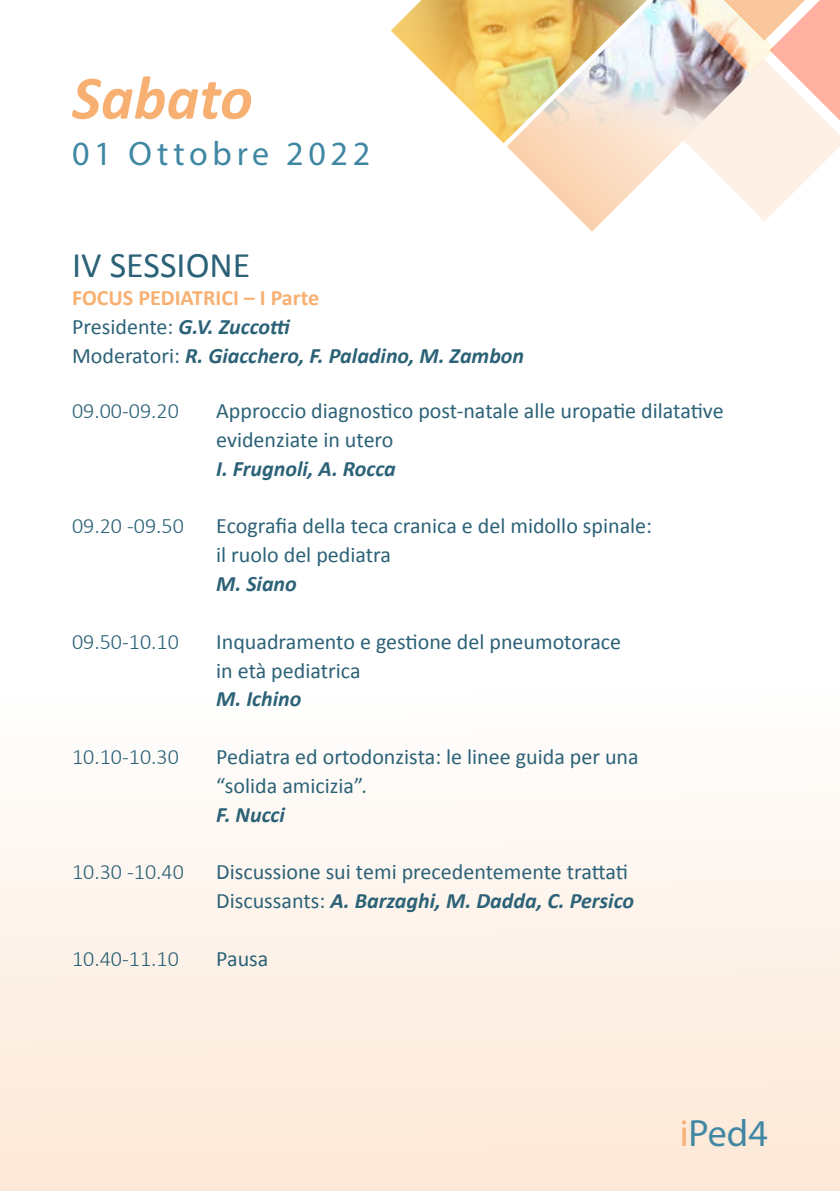
<style>
.page{position:relative;width:840px;height:1191px;background:#fff}
.page>*{position:absolute;margin:0;border:0;box-sizing:border-box;transform-origin:0 0}
.t1{font:italic 700 62px "Calibri";color:#f8b072}
.t2{font:38px "Myriad Pro";color:#4087a4}
.t3{font:36px "Calibri";color:#2c6277}
.t4{font:34px "Myriad Pro";letter-spacing:.14em;color:#4087a4}
.t5{font:22px/28.8px "Calibri";color:#2c6277}
.t6{font:italic 700 22px/28.8px "Calibri";color:#2c6277}
.t7{font:300 22px "Calibri";color:#2c6277}
.s1{font-style:normal;color:#f8b072}
.s2{font-weight:400;font-style:normal}
.s3{font-weight:700;font-style:italic}
.s4{color:#f8b072}
</style>
<div class="page">
<svg style="left:391px;top:0;width:448px;height:222px"></svg>
<div style="left:0;top:584px;width:839px;height:607px;background:linear-gradient(to bottom,#fff,#fde8d7)"></div>
<h1 class="t1" style="left:72px;top:59px;width:182px">Sabato</h1>
<h3 class="t4" style="left:72px;top:132px;width:299px">01 Ottobre 2022</h3>
<h3 class="t3" style="left:72px;top:242px;width:180px">IV SESSIONE</h3>
<p class="t6" style="left:72px;top:284px;width:453px"><span class="s1">FOCUS PEDIATRICI – I Parte<br></span><span class="s2">Presidente:</span> G.V. Zuccotti<br><span class="s2">Moderatori:</span> R. Giacchero, F. Paladino, M. Zambon</p>
<p class="t7" style="left:72px;top:397px;width:108px">09.00-09.20</p>
<p class="t5" style="left:216px;top:396px;width:508px">Approccio diagnostico post-natale alle uropatie dilatative evidenziate in utero</p>
<p class="t6" style="left:216px;top:454px;width:181px">I. Frugnoli, A. Rocca</p>
<p class="t7" style="left:72px;top:512px;width:113px">09.20 -09.50</p>
<p class="t5" style="left:216px;top:512px;width:437px">Ecografia della teca cranica e del midollo spinale: il ruolo del pediatra</p>
<p class="t6" style="left:216px;top:569px;width:82px">M. Siano</p>
<p class="t7" style="left:72px;top:628px;width:108px">09.50-10.10</p>
<p class="t5" style="left:216px;top:627px;width:406px">Inquadramento e gestione del pneumotorace in età pediatrica</p>
<p class="t6" style="left:216px;top:684px;width:87px">M. Ichino</p>
<p class="t7" style="left:72px;top:743px;width:108px">10.10-10.30</p>
<p class="t5" style="left:216px;top:742px;width:424px">Pediatra ed ortodonzista: le linee guida per una “solida amicizia”.</p>
<p class="t6" style="left:216px;top:800px;width:70px">F. Nucci</p>
<p class="t7" style="left:72px;top:858px;width:113px">10.30 -10.40</p>
<p class="t5" style="left:216px;top:857px;width:419px">Discussione sui temi precedentemente trattati<br>Discussants: <span class="s3">A. Barzaghi, M. Dadda, C. Persico</span></p>
<p class="t7" style="left:72px;top:944px;width:108px">10.40-11.10</p>
<p class="t5" style="left:216px;top:944px;width:54px">Pausa</p>
<h2 class="t2" style="left:679px;top:1110px;width:90px"><span class="s4">i</span>Ped4</h2>
</div>
